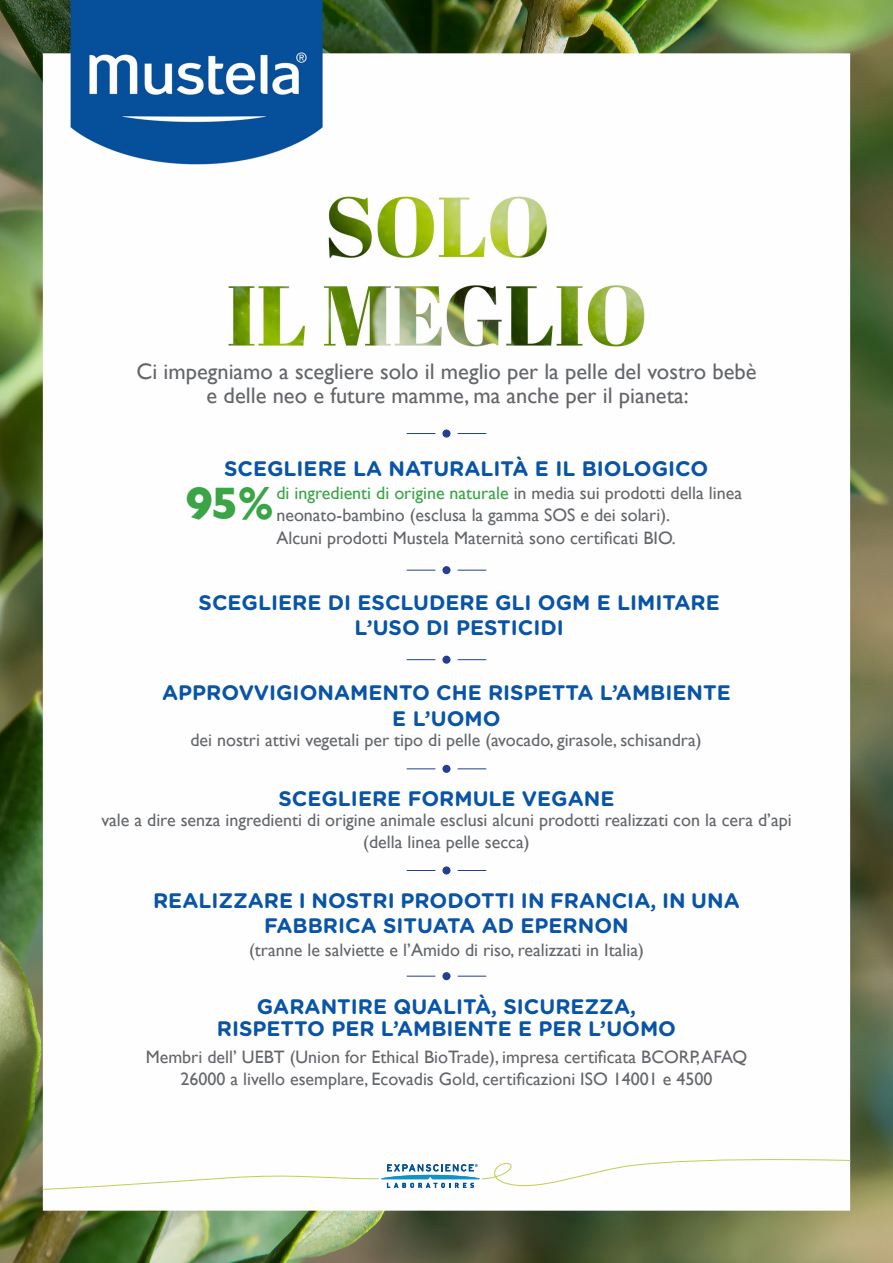
<style>
.page{position:relative;width:893px;height:1263px;background:#fff}
.page>*{position:absolute;margin:0;border:0;box-sizing:border-box;transform-origin:0 0}
.t1{font:700 46.5px "Gill Sans";color:#3aa447}
.t2{font:22.5px "Gill Sans";color:#63666a}
.t3{font:700 21px/25.2px "Gotham Rounded";color:#0954a7;text-align:center}
.t4{font:18px/21.6px "Gill Sans";color:#63666a;text-align:center}
.t5{font:18px "Gill Sans";color:#3aa447}
.s1{color:#63666a}
</style>
<div class="page">
<img style="left:0;top:0;width:893px;height:1263px">
<svg style="left:43px;top:1158px;width:807px;height:37px"></svg>
<svg style="left:407px;top:433px;width:28px;height:1px"></svg>
<svg style="left:458px;top:433px;width:28px;height:1px"></svg>
<div style="left:442px;top:429px;width:8px;height:9px;background:#253f8e;border-radius:50%"></div>
<svg style="left:407px;top:570px;width:28px;height:1px"></svg>
<svg style="left:458px;top:570px;width:28px;height:1px"></svg>
<div style="left:442px;top:566px;width:8px;height:8px;background:#253f8e;border-radius:50%"></div>
<svg style="left:407px;top:659px;width:28px;height:1px"></svg>
<svg style="left:458px;top:659px;width:28px;height:1px"></svg>
<div style="left:442px;top:656px;width:8px;height:8px;background:#253f8e;border-radius:50%"></div>
<svg style="left:407px;top:768px;width:28px;height:1px"></svg>
<svg style="left:458px;top:768px;width:28px;height:1px"></svg>
<div style="left:442px;top:765px;width:8px;height:8px;background:#253f8e;border-radius:50%"></div>
<svg style="left:407px;top:870px;width:28px;height:1px"></svg>
<svg style="left:458px;top:870px;width:28px;height:1px"></svg>
<div style="left:442px;top:866px;width:8px;height:8px;background:#253f8e;border-radius:50%"></div>
<svg style="left:407px;top:976px;width:28px;height:1px"></svg>
<svg style="left:458px;top:976px;width:28px;height:1px"></svg>
<div style="left:442px;top:972px;width:8px;height:8px;background:#253f8e;border-radius:50%"></div>
<p class="t2" style="left:136px;top:358px;width:622px">Ci impegniamo a scegliere solo il meglio per la pelle del vostro bebè</p>
<p class="t2" style="left:207px;top:382px;width:484px">e delle neo e future mamme, ma anche per il pianeta:</p>
<p class="t3" style="left:224px;top:455px;width:486px">SCEGLIERE LA NATURALITÀ E IL BIOLOGICO</p>
<p class="t1" style="left:185px;top:467px;width:90px">95%</p>
<p class="t5" style="left:276px;top:482px;width:467px">di ingredienti di origine naturale <span class="s1">in media sui prodotti della linea</span></p>
<p class="t4" style="left:276px;top:504px;width:395px">neonato-bambino (esclusa la gamma SOS e dei solari).</p>
<p class="t4" style="left:276px;top:527px;width:401px">Alcuni prodotti Mustela Maternità sono certificati BIO.</p>
<p class="t3" style="left:199px;top:589px;width:523px">SCEGLIERE DI ESCLUDERE GLI OGM E LIMITARE</p>
<p class="t3" style="left:355px;top:614px;width:211px">L’USO DI PESTICIDI</p>
<p class="t3" style="left:162px;top:679px;width:570px">APPROVVIGIONAMENTO CHE RISPETTA L’AMBIENTE</p>
<p class="t3" style="left:392px;top:705px;width:110px">E L’UOMO</p>
<p class="t4" style="left:190px;top:729px;width:513px">dei nostri attivi vegetali per tipo di pelle (avocado, girasole, schisandra)</p>
<p class="t3" style="left:278px;top:785px;width:337px">SCEGLIERE FORMULE VEGANE</p>
<p class="t4" style="left:101px;top:809px;width:692px">vale a dire senza ingredienti di origine animale esclusi alcuni prodotti realizzati con la cera d’api</p>
<p class="t4" style="left:363px;top:830px;width:168px">(della linea pelle secca)</p>
<p class="t3" style="left:153px;top:887px;width:588px">REALIZZARE I NOSTRI PRODOTTI IN FRANCIA, IN UNA<br>FABBRICA SITUATA AD EPERNON</p>
<p class="t4" style="left:249px;top:939px;width:396px">(tranne le salviette e l’Amido di riso, realizzati in Italia)</p>
<p class="t3" style="left:257px;top:993px;width:381px">GARANTIRE QUALITÀ, SICUREZZA,</p>
<p class="t3" style="left:217px;top:1015px;width:461px">RISPETTO PER L’AMBIENTE E PER L’UOMO</p>
<p class="t4" style="left:146px;top:1046px;width:603px">Membri dell’ UEBT (Union for Ethical BioTrade), impresa certificata BCORP, AFAQ<br>26000 a livello esemplare, Ecovadis Gold, certificazioni ISO 14001 e 4500</p>
</div>
